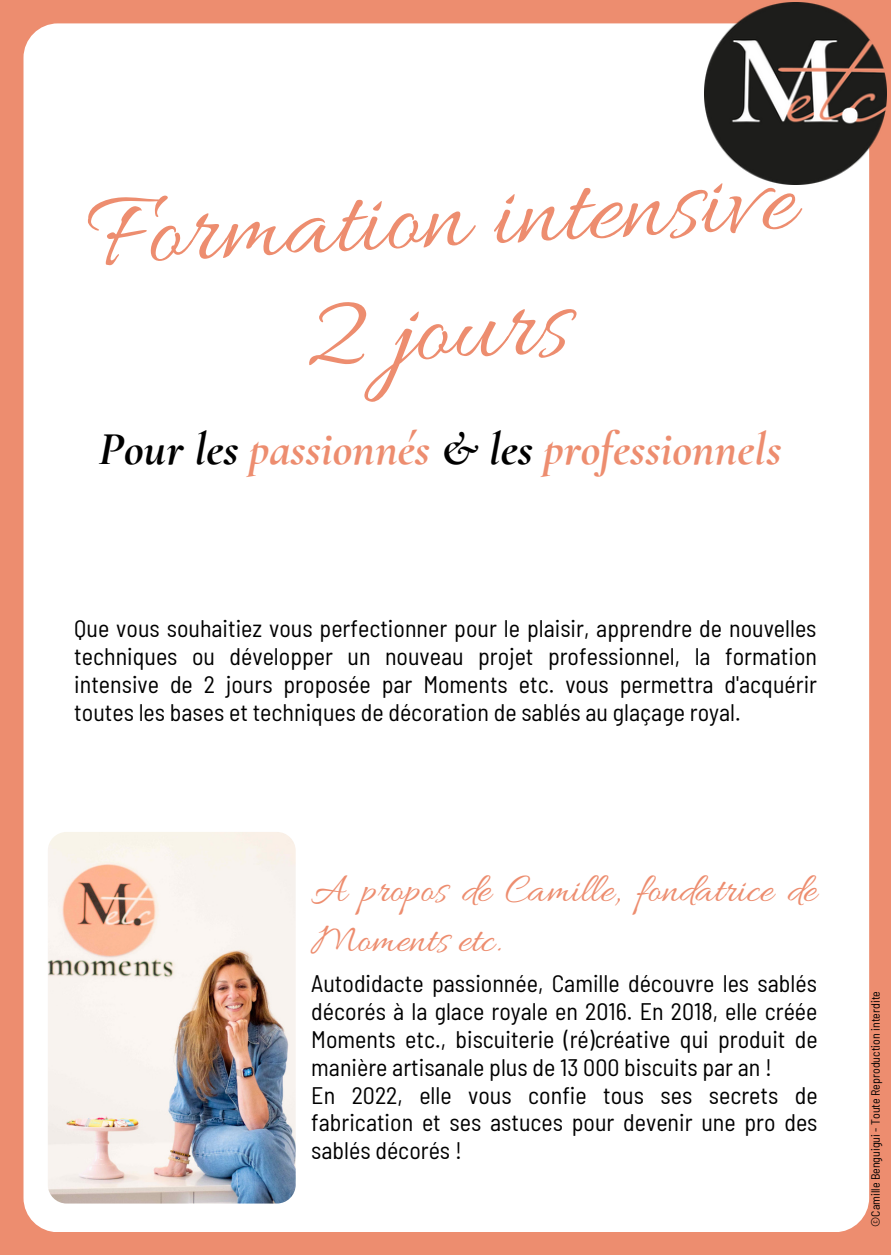
<style>
.page{position:relative;width:892px;height:1258px;background:#fff}
.page>*{position:absolute;margin:0;border:0;box-sizing:border-box;transform-origin:0 0}
.t1{font:110.4px "Allura";color:#ed8d6f}
.t2{font:italic 700 48px "Cormorant Garamond";color:#ed8d6f}
.t3{font:42px/49.8px "Allura";color:#ed8d6f}
.t4{font:semi-condensed 24px/27.9px "Barlow";color:#000;text-align:justify}
.t5{font:semi-condensed 12px "Barlow";color:#000}
.s1{color:#000}
</style>
<div class="page">
<div style="left:0;top:0;width:890px;height:1255px;background:#ed8d6f"></div>
<div style="left:23px;top:23px;width:846px;height:1208px;background:#fff;border-radius:34px"></div>
<img style="left:704px;top:3px;width:182px;height:181px">
<img style="left:48px;top:832px;width:247px;height:371px;border-radius:19px">
<p class="t1" style="left:84px;top:174px;width:709px;rotate:-3deg">Formation intensive</p>
<p class="t1" style="left:298px;top:275px;width:269px;rotate:-3deg">2 jours</p>
<p class="t2" style="left:99px;top:420px;width:684px"><span class="s1">Pour les</span> passionnés <span class="s1">&amp; les</span> professionnels</p>
<p class="t4" style="left:74px;top:614px;width:744px">Que vous souhaitiez vous perfectionner pour le plaisir, apprendre de nouvelles techniques ou développer un nouveau projet professionnel, la formation intensive de 2 jours proposée par Moments etc. vous permettra d'acquérir toutes les bases et techniques de décoration de sablés au glaçage royal.</p>
<p class="t3" style="left:311px;top:868px;width:506px">A propos de Camille, fondatrice de<br>Moments etc.</p>
<p class="t4" style="left:311px;top:968px;width:508px">Autodidacte passionnée, Camille découvre les sablés décorés à la glace royale en 2016. En 2018, elle créée Moments etc., biscuiterie (ré)créative qui produit de manière artisanale plus de 13 000 biscuits par an !</p>
<p class="t4" style="left:311px;top:1080px;width:508px">En 2022, elle vous confie tous ses secrets de fabrication et ses astuces pour devenir une pro des sablés décorés !</p>
<p class="t5" style="left:867px;top:1227px;width:237px;rotate:-90deg">©️Camille Benguigui - Toute Reproduction interdite</p>
</div>
